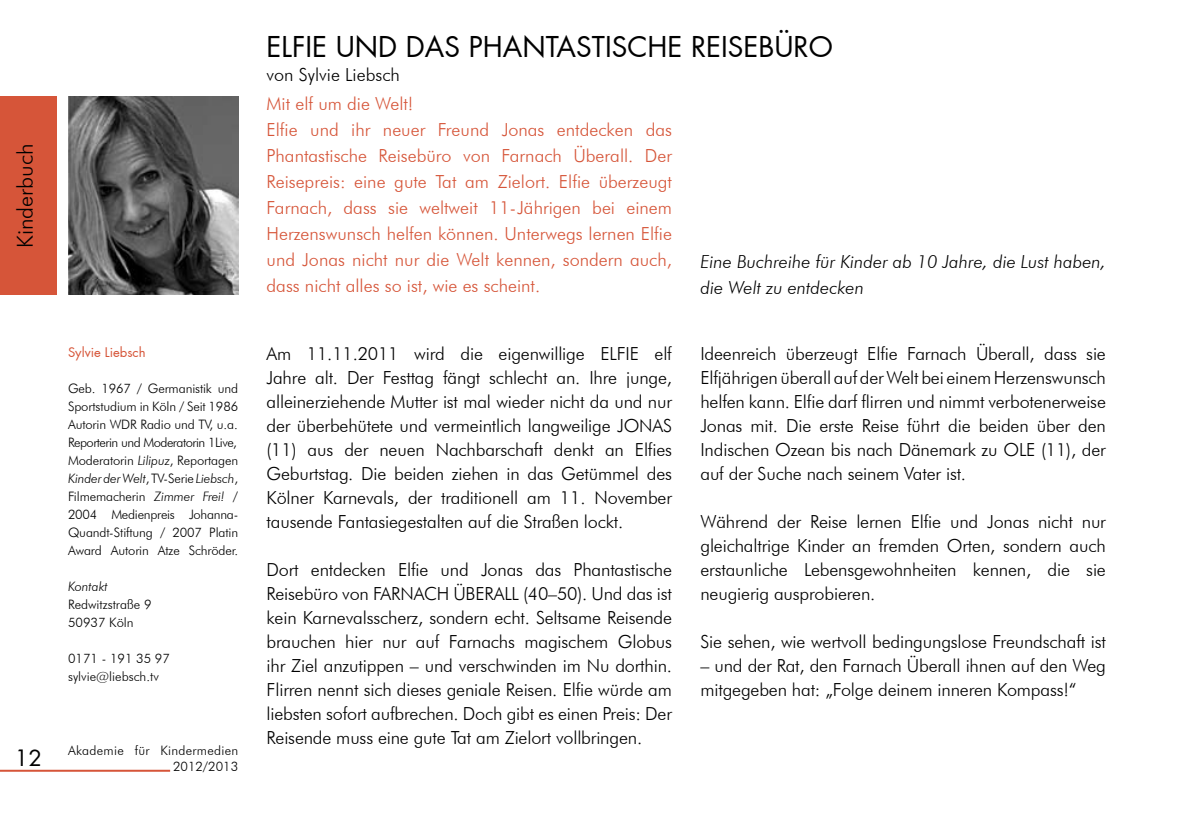
<style>
.page{position:relative;width:1191px;height:840px;background:#fff}
.page>*{position:absolute;margin:0;border:0;box-sizing:border-box;transform-origin:0 0}
.t1{font:28px "Futura";color:#000}
.t2{font:300 22px "Futura BT";color:#000}
.t3{font:22px "Futura";color:#000}
.t4{font:300 18px/24px "Futura BT";letter-spacing:-.01em;color:#000;text-align:justify}
.t5{font:300 18px/26px "Futura BT";color:#d65539}
.t6{font:italic 300 18px/26px "Futura BT";color:#000}
.t7{font:300 13px/18px "Futura BT";color:#000}
.t8{font:300 13px/15.6px "Futura BT";letter-spacing:.02em;color:#000;text-align:right}
.t9{font:13px "Futura";color:#d65539}
.t10{font:italic 300 13px "Futura BT";color:#000}
.s1{font-style:italic}
</style>
<div class="page">
<hr style="left:0;top:769px;width:170px;height:2px;background:#d65539">
<div style="left:0;top:96px;width:57px;height:199px;background:#d65539"></div>
<img style="left:68px;top:96px;width:170px;height:199px">
<p class="t2" style="left:12px;top:248px;width:105px;rotate:-90deg">Kinderbuch</p>
<p class="t3" style="left:15px;top:743px;width:29px">12</p>
<p class="t9" style="left:68px;top:343px;width:79px">SYLVIE LIEBSCH</p>
<p class="t7" style="left:68px;top:379px;width:172px;text-align:justify">Geb. 1967 / Germanistik und Sportstudium in Köln / Seit 1986<br>Autorin WDR Radio und TV, u.a.<br>Reporterin und Moderatorin 1Live, Moderatorin <span class="s1">Lilipuz</span>, Reportagen <span class="s1">Kinder der Welt</span>, TV-Serie <span class="s1">Liebsch</span>, Filmemacherin <span class="s1">Zimmer Frei!</span> / 2004 Medienpreis Johanna-Quandt-Stiftung / 2007 Platin Award Autorin Atze Schröder.</p>
<p class="t10" style="left:68px;top:578px;width:41px">Kontakt</p>
<p class="t7" style="left:68px;top:595px;width:85px">Redwitzstraße 9<br>50937 Köln</p>
<p class="t7" style="left:68px;top:649px;width:103px">0171 - 191 35 97 sylvie@liebsch.tv</p>
<p class="t8" style="left:68px;top:742px;width:172px">Akademie für Kindermedien<br>2012/2013</p>
<h1 class="t1" style="left:266px;top:29px;width:27px">ELFIE</h1>
<h1 class="t1" style="left:336px;top:29px;width:21px">UND</h1>
<h1 class="t1" style="left:406px;top:29px;width:18px">DAS</h1>
<h1 class="t1" style="left:469px;top:29px;width:32px">PHANTASTISCHE</h1>
<h1 class="t1" style="left:691px;top:29px;width:32px">REISEBÜRO</h1>
<p class="t4" style="left:266px;top:62px;width:135px">von Sylvie Liebsch</p>
<p class="t5" style="left:266px;top:91px;width:407px">Mit elf um die Welt!<br>Elfie und ihr neuer Freund Jonas entdecken das Phantastische Reisebüro von Farnach Ü berall. Der Reisepreis: eine gute Tat am Zielort. Elfie überzeugt Farnach, dass sie weltweit 11-Jährigen bei einem Herzenswunsch helfen können. Unterwegs lernen Elfie und Jonas nicht nur die Welt kennen, sondern auch, dass nicht alles so ist, wie es scheint.</p>
<p class="t4" style="left:266px;top:341px;width:407px">Am 11.11.2011 wird die eigenwillige ELFIE elf Jahre alt. Der Festtag fängt schlecht an. Ihre junge, alleinerziehende Mutter ist mal wieder nicht da und nur der überbehütete und vermeintlich langweilige JONAS (11) aus der neuen Nachbarschaft denkt an Elfies Geburtstag. Die beiden ziehen in das Getümmel des Kölner Karnevals, der traditionell am 11. November tausende Fantasiegestalten auf die Straßen lockt.</p>
<p class="t4" style="left:266px;top:557px;width:407px">Dort entdecken Elfie und Jonas das Phantastische Reisebüro von FARNACH Ü BERALL (40–50). Und das ist kein Karnevalsscherz, sondern echt. Seltsame Reisende brauchen hier nur auf Farnachs magischem Globus ihr Ziel anzutippen – und verschwinden im Nu dorthin.<br>Flirren nennt sich dieses geniale Reisen. Elfie würde am liebsten sofort aufbrechen. Doch gibt es einen Preis: Der Reisende muss eine gute Tat am Zielort vollbringen.</p>
<p class="t6" style="left:700px;top:248px;width:407px">Eine Buchreihe für Kinder ab 10 Jahre, die Lust haben, die Welt zu entdecken</p>
<p class="t4" style="left:700px;top:341px;width:407px">Ideenreich überzeugt Elfie Farnach Ü berall, dass sie Elfjährigen überall auf der Welt bei einem Herzenswunsch helfen kann. Elfie darf flirren und nimmt verbotenerweise Jonas mit. Die erste Reise führt die beiden über den Indischen Ozean bis nach Dänemark zu OLE (11), der auf der Suche nach seinem Vater ist.</p>
<p class="t4" style="left:700px;top:509px;width:407px">Während der Reise lernen Elfie und Jonas nicht nur gleichaltrige Kinder an fremden Orten, sondern auch erstaunliche Lebensgewohnheiten kennen, die sie neugierig ausprobieren.</p>
<p class="t4" style="left:700px;top:629px;width:407px">Sie sehen, wie wertvoll bedingungslose Freundschaft ist</p>
<p class="t4" style="left:700px;top:653px;width:407px">– und der Rat, den Farnach Ü berall ihnen auf den Weg mitgegeben hat: „Folge deinem inneren Kompass!“</p>
</div>
